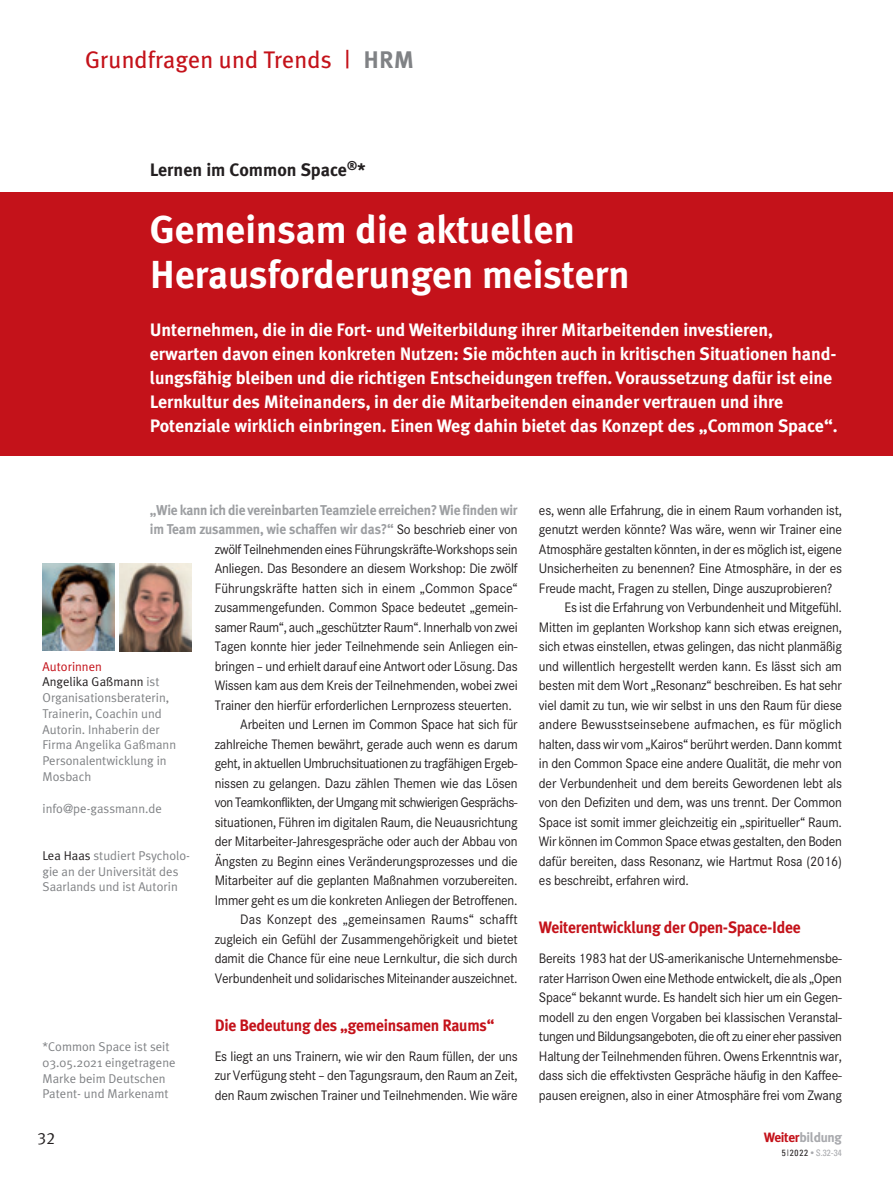
<style>
.page{position:relative;width:893px;height:1191px;background:#fff}
.page>*{position:absolute;margin:0;border:0;box-sizing:border-box;transform-origin:0 0}
.t1{font:700 39px/45px "Meta Plus";color:#fff}
.t2{font:24px "Meta Plus";letter-spacing:.005em;color:#c4121a}
.t3{font:700 18px/24px "Meta Plus";letter-spacing:-.005em;color:#fff}
.t4{font:700 18px "Meta Plus";color:#231f20}
.t5{font:700 16.5px "Meta Plus";letter-spacing:-.015em;color:#c4121a;scale:.95 1}
.t6{font:16.5px "Meta Plus Normal Caps";color:#231f20}
.t7{font:14.25px/19.5px "Corporate SOT";letter-spacing:-.015em;color:#231f20;text-align:justify;scale:.95 1}
.t8{font:700 14.25px/19.5px "Meta Plus";letter-spacing:-.015em;color:#9d9fa2;scale:.95 1}
.t9{font:14.25px "Corporate SOT";letter-spacing:.005em;color:#231f20;scale:.95 1}
.t10{font:14.25px "Corporate SOT";letter-spacing:-.035em;color:#231f20;scale:.95 1}
.t11{font:14.25px "Corporate SOT";letter-spacing:.01em;color:#231f20;scale:.95 1}
.t12{font:700 13.5px "Meta Plus";letter-spacing:-.025em;color:#a8a9ad}
.t13{font:12.75px/15.8px "Meta Plus Normal";color:#808285}
.t14{font:condensed 9px "Univers";letter-spacing:.09em;color:#a8a9ad}
.s1{font-weight:700;color:#808285}
.s2{font-family:"Corporate SOT";font-weight:400;color:#231f20}
.s3{color:#c4121a}
.s4{color:#231f20}
</style>
<div class="page">
<div style="left:0;top:193px;width:893px;height:263px;background:#c4121a"></div>
<img style="left:43px;top:564px;width:72px;height:87px">
<img style="left:119px;top:564px;width:72px;height:87px">
<h2 class="t2" style="left:85px;top:50px;width:330px">Grundfragen und Trends | <span class="s1">HRM</span></h2>
<p class="t4" style="left:150px;top:162px;width:218px">Lernen im Common Space<sup>®</sup>*</p>
<h1 class="t1" style="left:150px;top:210px;width:481px">Gemeinsam die aktuellen<br>Herausforderungen meistern</h1>
<p class="t3" style="left:150px;top:319px;width:689px">Unternehmen, die in die Fort- und Weiterbildung ihrer Mitarbeitenden investieren, erwarten davon einen konkreten Nutzen: Sie möchten auch in kritischen Situationen hand&shy;lungsfähig bleiben und die richtigen Entscheidungen treffen. Voraussetzung dafür ist eine Lernkultur des Miteinanders, in der die Mitarbeitenden einander vertrauen und ihre Potenziale wirklich einbringen. Einen Weg dahin bietet das Konzept des „Common Space“.</p>
<p class="t8" style="left:150px;top:501px;width:389px">„Wie kann ich die vereinbarten Teamziele erreichen? Wie finden wir im Team zusammen, wie schaffen wir das?“ <span class="s2">So beschrieb einer von</span></p>
<p class="t7" style="left:215px;top:540px;width:320px">zwölf Teilnehmenden eines Führungskräfte-Workshops sein</p>
<p class="t7" style="left:215px;top:560px;width:320px">Anliegen. Das Besondere an diesem Workshop: Die zwölf</p>
<p class="t9" style="left:215px;top:583px;width:320px">Führungskräfte hatten sich in einem „Common Space“</p>
<p class="t7" style="left:215px;top:599px;width:320px">zusammengefunden. Common Space bedeutet „gemein-</p>
<p class="t7" style="left:215px;top:618px;width:320px">samer Raum“, auch „geschützter Raum“. Innerhalb von zwei</p>
<p class="t7" style="left:215px;top:638px;width:320px">Tagen konnte hier jeder Teilnehmende sein Anliegen ein-</p>
<p class="t7" style="left:215px;top:657px;width:320px">bringen – und erhielt darauf eine Antwort oder Lösung. Das</p>
<p class="t7" style="left:215px;top:677px;width:320px">Wissen kam aus dem Kreis der Teilnehmenden, wobei zwei</p>
<p class="t7" style="left:215px;top:696px;width:314px">Trainer den hierfür erforderlichen Lernprozess steuerten.</p>
<p class="t7" style="left:240px;top:716px;width:294px">Arbeiten und Lernen im Common Space hat sich für</p>
<p class="t7" style="left:215px;top:735px;width:320px">zahlreiche Themen bewährt, gerade auch wenn es darum</p>
<p class="t7" style="left:215px;top:755px;width:320px">geht, in aktuellen Umbruchsituationen zu tragfähigen Ergeb-</p>
<p class="t7" style="left:215px;top:774px;width:320px">nissen zu gelangen. Dazu zählen Themen wie das Lösen</p>
<p class="t10" style="left:215px;top:797px;width:320px">von Teamkonflikten, der Umgang mit schwierigen Gesprächs-</p>
<p class="t7" style="left:215px;top:813px;width:320px">situationen, Führen im digitalen Raum, die Neuausrichtung</p>
<p class="t7" style="left:215px;top:833px;width:320px">der Mitarbeiter-Jahresgespräche oder auch der Abbau von</p>
<p class="t7" style="left:215px;top:852px;width:320px">Ängsten zu Beginn eines Veränderungsprozesses und die</p>
<p class="t7" style="left:215px;top:872px;width:320px">Mitarbeiter auf die geplanten Maßnahmen vorzubereiten.</p>
<p class="t7" style="left:215px;top:891px;width:320px">Immer geht es um die konkreten Anliegen der Betroffenen.</p>
<p class="t11" style="left:240px;top:914px;width:294px">Das Konzept des „gemeinsamen Raums“ schafft</p>
<p class="t7" style="left:215px;top:930px;width:320px">zugleich ein Gefühl der Zusammengehörigkeit und bietet</p>
<p class="t7" style="left:215px;top:950px;width:320px">damit die Chance für eine neue Lernkultur, die sich durch</p>
<p class="t7" style="left:215px;top:969px;width:320px">Verbundenheit und solidarisches Miteinander auszeichnet.</p>
<p class="t5" style="left:215px;top:1018px;width:296px">Die Bedeutung des „gemeinsamen Raums“</p>
<p class="t7" style="left:215px;top:1047px;width:320px">Es liegt an uns Trainern, wie wir den Raum füllen, der uns zur Verfügung steht – den Tagungsraum, den Raum an Zeit, den Raum zwischen Trainer und Teilnehmenden. Wie wäre</p>
<p class="t13" style="left:43px;top:659px;width:135px"><span class="s3">Autorinnen<br></span><span class="s4">Angelika Gaßmann</span> ist<br>Organisationsberaterin,<br>Trainerin, Coachin und<br>Autorin. Inhaberin der<br>Firma Angelika Gaßmann<br>Personalentwicklung in<br>Mosbach</p>
<p class="t13" style="left:43px;top:801px;width:121px">info@pe-gassmann.de</p>
<p class="t13" style="left:43px;top:848px;width:149px"><span class="s4">Lea Haas</span> studiert Psycholo&shy;gie an der Universität des<br>Saarlands und ist Autorin</p>
<p class="t13" style="left:43px;top:1039px;width:135px">*Common Space ist seit<br>03.05.2021 eingetragene<br>Marke beim Deutschen<br>Patent- und Markenamt</p>
<p class="t6" style="left:37px;top:1129px;width:19px">32</p>
<p class="t7" style="left:539px;top:501px;width:320px">es, wenn alle Erfahrung, die in einem Raum vorhanden ist,</p>
<p class="t7" style="left:539px;top:521px;width:320px">genutzt werden könnte? Was wäre, wenn wir Trainer eine</p>
<p class="t7" style="left:539px;top:540px;width:320px">Atmosphäre gestalten könnten, in der es möglich ist, eigene</p>
<p class="t7" style="left:539px;top:560px;width:320px">Unsicherheiten zu benennen? Eine Atmosphäre, in der es</p>
<p class="t7" style="left:539px;top:579px;width:310px">Freude macht, Fragen zu stellen, Dinge auszuprobieren?</p>
<p class="t7" style="left:564px;top:599px;width:294px">Es ist die Erfahrung von Verbundenheit und Mitgefühl.</p>
<p class="t7" style="left:539px;top:618px;width:320px">Mitten im geplanten Workshop kann sich etwas ereignen,</p>
<p class="t7" style="left:539px;top:638px;width:320px">sich etwas einstellen, etwas gelingen, das nicht planmäßig</p>
<p class="t7" style="left:539px;top:657px;width:320px">und willentlich hergestellt werden kann. Es lässt sich am</p>
<p class="t7" style="left:539px;top:677px;width:320px">besten mit dem Wort „Resonanz“ beschreiben. Es hat sehr</p>
<p class="t7" style="left:539px;top:696px;width:320px">viel damit zu tun, wie wir selbst in uns den Raum für diese</p>
<p class="t9" style="left:539px;top:719px;width:320px">andere Bewusstseinsebene aufmachen, es für möglich</p>
<p class="t7" style="left:539px;top:735px;width:320px">halten, dass wir vom „Kairos“ berührt werden. Dann kommt</p>
<p class="t7" style="left:539px;top:755px;width:320px">in den Common Space eine andere Qualität, die mehr von</p>
<p class="t7" style="left:539px;top:774px;width:320px">der Verbundenheit und dem bereits Gewordenen lebt als</p>
<p class="t7" style="left:539px;top:794px;width:320px">von den Defiziten und dem, was uns trennt. Der Common</p>
<p class="t7" style="left:539px;top:813px;width:320px">Space ist somit immer gleichzeitig ein „spiritueller“ Raum.</p>
<p class="t7" style="left:539px;top:833px;width:320px">Wir können im Common Space etwas gestalten, den Boden</p>
<p class="t7" style="left:539px;top:852px;width:320px">dafür bereiten, dass Resonanz, wie Hartmut Rosa (2016)</p>
<p class="t7" style="left:539px;top:872px;width:159px">es beschreibt, erfahren wird.</p>
<p class="t5" style="left:539px;top:921px;width:277px">Weiterentwicklung der Open-Space-Idee</p>
<p class="t7" style="left:539px;top:950px;width:320px">Bereits 1983 hat der US-amerikanische Unternehmensbe&shy;rater Harrison Owen eine Methode entwickelt, die als „Open Space“ bekannt wurde. Es handelt sich hier um ein Gegen&shy;modell zu den engen Vorgaben bei klassischen Veranstal&shy;tungen und Bildungsangeboten, die oft zu einer eher passiven Haltung der Teilnehmenden führen. Owens Erkenntnis war, dass sich die effektivsten Gespräche häufig in den Kaffee&shy;pausen ereignen, also in einer Atmosphäre frei vom Zwang</p>
<p class="t12" style="left:764px;top:1132px;width:80px"><span class="s3">Weiter</span>bildung</p>
<p class="t14" style="left:782px;top:1149px;width:62px"><span class="s4">5|2022</span> • S.32-34</p>
</div>
